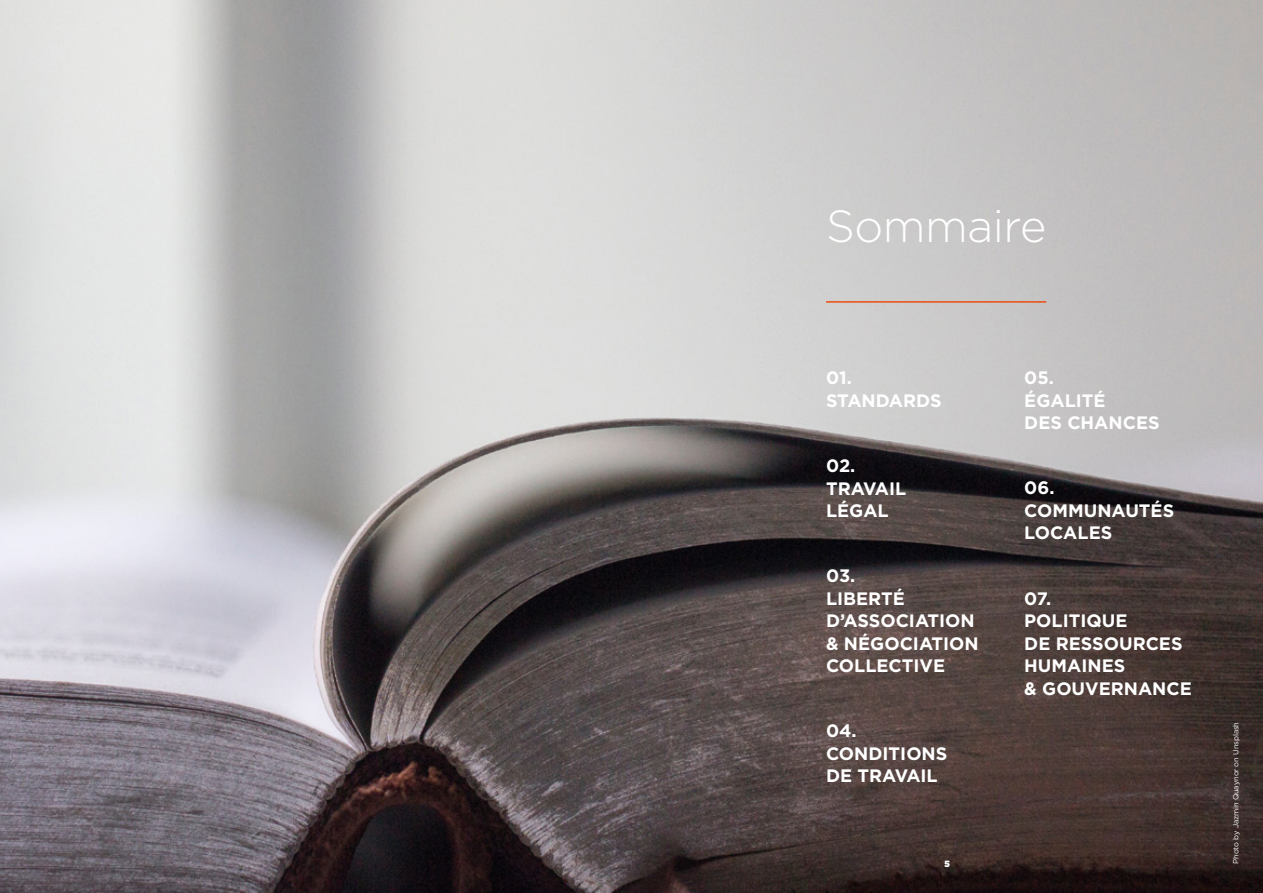
<style>
.page{position:relative;width:1263px;height:893px;background:#fff}
.page>*{position:absolute;margin:0;border:0;box-sizing:border-box;transform-origin:0 0}
.t1{font:300 45px "Gotham";letter-spacing:-.01em;color:#fff}
.t2{font:700 18px/22.5px "Gotham";color:#fff}
.t3{font:900 9px "Gotham";color:#fff}
.t4{font:7.5px "Gotham";letter-spacing:-.01em;color:#fff}
</style>
<div class="page">
<img style="left:0;top:0;width:1263px;height:893px">
<hr style="left:826px;top:301px;width:220px;height:2px;background:#e94e12">
<h1 class="t1" style="left:826px;top:201px;width:222px">Sommaire</h1>
<p class="t2" style="left:826px;top:366px;width:117px">01.<br>STANDARDS</p>
<p class="t2" style="left:826px;top:454px;width:82px">02.<br>TRAVAIL<br>LÉGAL</p>
<p class="t2" style="left:826px;top:564px;width:154px">03.<br>LIBERTÉ<br>D’ASSOCIATION &amp; NÉGOCIATION<br>COLLECTIVE</p>
<p class="t2" style="left:826px;top:719px;width:123px">04.<br>CONDITIONS<br>DE TRAVAIL</p>
<p class="t3" style="left:944px;top:858px;width:7px">5</p>
<p class="t2" style="left:1024px;top:366px;width:137px">05.<br>ÉGALITÉ<br>DES CHANCES</p>
<p class="t2" style="left:1024px;top:476px;width:151px">06.<br>COMMUNAUTÉS<br>LOCALES</p>
<p class="t2" style="left:1024px;top:586px;width:169px">07.<br>POLITIQUE<br>DE RESSOURCES<br>HUMAINES<br>&amp; GOUVERNANCE</p>
<p class="t4" style="left:1231px;top:864px;width:143px;rotate:-90deg">Photo by Jazmin Quaynor on Unsplash</p>
</div>
